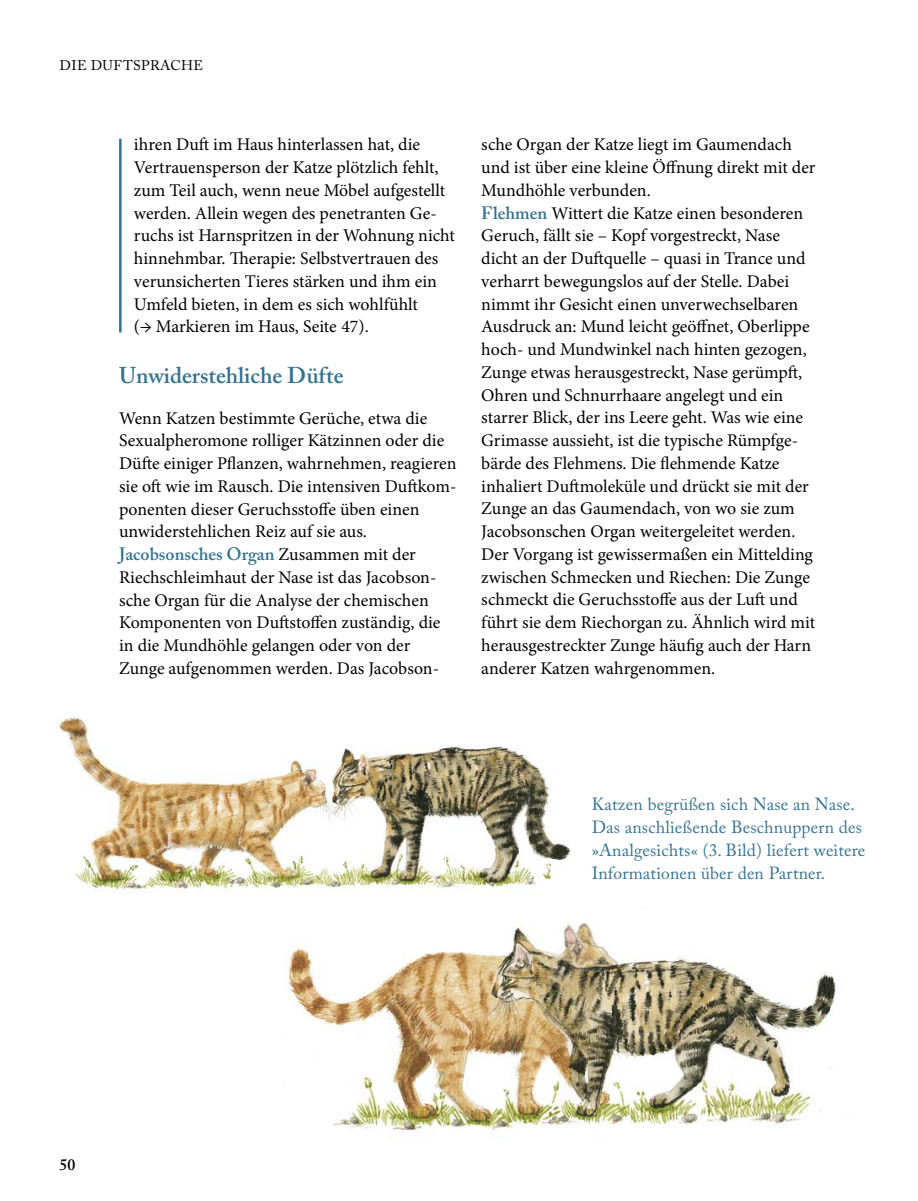
<style>
.page{position:relative;width:918px;height:1201px;background:#fff}
.page>*{position:absolute;margin:0;border:0;box-sizing:border-box;transform-origin:0 0}
.t1{font:600 22.75px "Adobe Caslon Pro";color:#347391}
.t2{font:17.85px/22.8px "Minion Pro";color:#000}
.t3{font:600 17.85px "Adobe Caslon Pro";color:#347391}
.t4{font:17.5px/22.8px "Adobe Caslon Pro";letter-spacing:.01em;color:#347391}
.t5{font:600 15.75px "Adobe Caslon Pro";color:#000}
.t6{font:14px "Adobe Caslon Pro";letter-spacing:.025em;color:#000}
.s1{font-family:"Minion Pro";font-weight:400;color:#000}
.s2{font-family:"Adobe Caslon Pro";font-weight:600;color:#347391}
</style>
<div class="page">
<hr style="left:119px;top:139px;width:3px;height:193px;background:#347391">
<img style="left:284px;top:923px;width:552px;height:208px">
<img style="left:57px;top:717px;width:514px;height:176px">
<p class="t6" style="left:60px;top:59px;width:145px">DIE DUFTSPRACHE</p>
<p class="t2" style="left:134px;top:134px;width:322px">ihren Duft im Haus hinterlassen hat, die Vertrauensperson der Katze plötzlich fehlt, zum Teil auch, wenn neue Möbel aufgestellt werden. Allein wegen des penetranten Ge&shy;ruchs ist Harnspritzen in der Wohnung nicht hinnehmbar. Therapie: Selbstvertrauen des verunsicherten Tieres stärken und ihm ein Umfeld bieten, in dem es sich wohlfühlt<br>(→ Markieren im Haus, Seite 47).</p>
<p class="t1" style="left:119px;top:366px;width:226px">Unwiderstehliche Düfte</p>
<p class="t2" style="left:119px;top:407px;width:339px">Wenn Katzen bestimmte Gerüche, etwa die Sexualpheromone rolliger Kätzinnen oder die Düfte einiger Pflanzen, wahrnehmen, reagieren sie oft wie im Rausch. Die intensiven Duftkom&shy;ponenten dieser Geruchsstoffe üben einen unwiderstehlichen Reiz auf sie aus.</p>
<p class="t3" style="left:119px;top:547px;width:298px">Jacobsonsches Organ <span class="s1">Zusammen mit der</span></p>
<p class="t2" style="left:119px;top:566px;width:323px">Riechschleimhaut der Nase ist das Jacobson&shy;sche Organ für die Analyse der chemischen Komponenten von Duftstoffen zuständig, die in die Mundhöhle gelangen oder von der Zunge aufgenommen werden. Das Jacobson-</p>
<p class="t2" style="left:481px;top:134px;width:336px">sche Organ der Katze liegt im Gaumendach und ist über eine kleine Öffnung direkt mit der Mundhöhle verbunden.<br><span class="s2">Flehmen</span> Wittert die Katze einen besonderen Geruch, fällt sie – Kopf vorgestreckt, Nase dicht an der Duftquelle – quasi in Trance und verharrt bewegungslos auf der Stelle. Dabei nimmt ihr Gesicht einen unverwechselbaren Ausdruck an: Mund leicht geöffnet, Oberlippe hoch- und Mundwinkel nach hinten gezogen, Zunge etwas herausgestreckt, Nase gerümpft, Ohren und Schnurrhaare angelegt und ein starrer Blick, der ins Leere geht. Was wie eine Grimasse aussieht, ist die typische Rümpfge&shy;bärde des Flehmens. Die flehmende Katze inhaliert Duftmoleküle und drückt sie mit der Zunge an das Gaumendach, von wo sie zum Jacobsonschen Organ weitergeleitet werden.<br>Der Vorgang ist gewissermaßen ein Mittelding zwischen Schmecken und Riechen: Die Zunge schmeckt die Geruchsstoffe aus der Luft und führt sie dem Riechorgan zu. Ähnlich wird mit herausgestreckter Zunge häufig auch der Harn anderer Katzen wahrgenommen.</p>
<p class="t4" style="left:592px;top:795px;width:275px">Katzen begrüßen sich Nase an Nase.<br>Das anschließende Beschnuppern des »Analgesichts« (3. Bild) liefert weitere Informationen über den Partner.</p>
<p class="t5" style="left:60px;top:1158px;width:17px">50</p>
</div>
